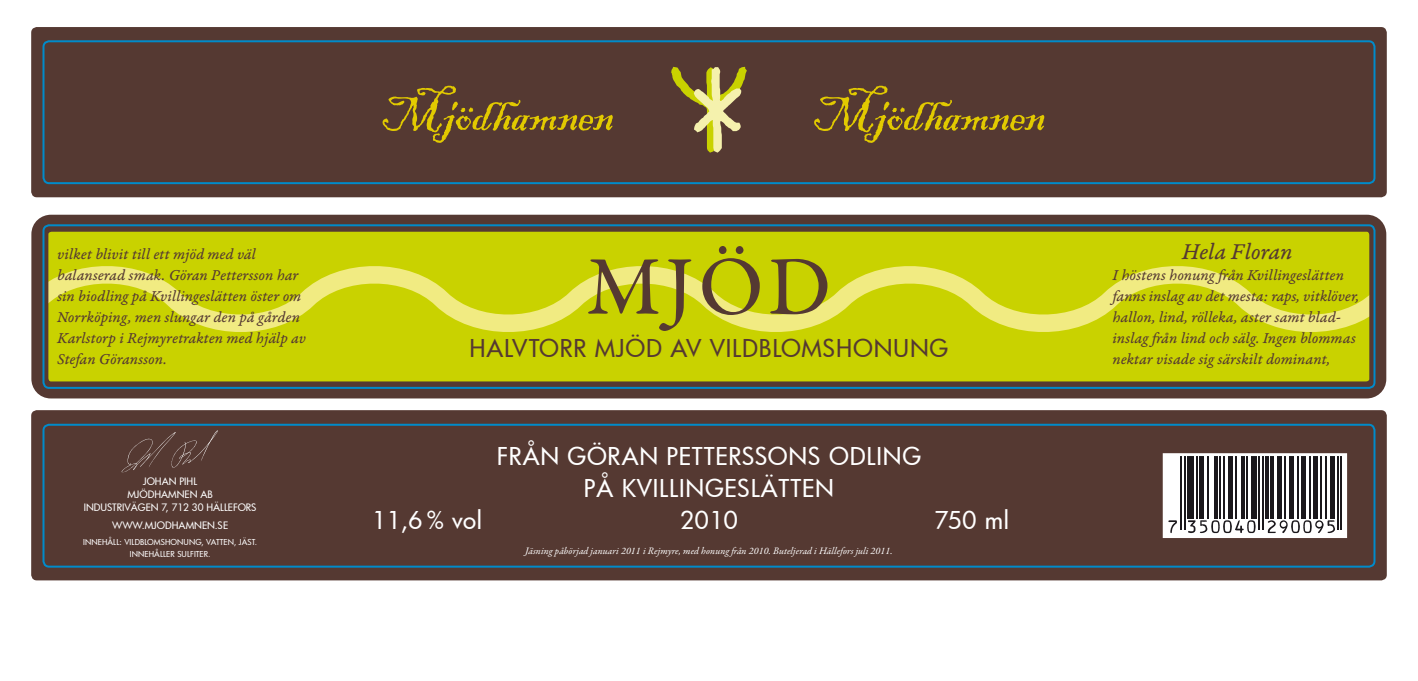
<style>
.page{position:relative;width:1418px;height:681px;background:#fff}
.page>*{position:absolute;margin:0;border:0;box-sizing:border-box;transform-origin:0 0}
.t1{font:500 84px "Garamond Premr Pro";color:#553932}
.t2{font:500 24px/32px "Futura";letter-spacing:.03em;color:#fff;text-align:center}
.t3{font:500 24px "Futura";letter-spacing:.03em;color:#553932}
.t4{font:24px "Garamond Premr Pro It Capt";letter-spacing:-.005em;color:#553932}
.t5{font:16px/21px "Garamond Premr Pro It Capt";color:#553932}
.t6{font:italic 10px "Garamond Premr Pro";letter-spacing:.01em;color:#fff}
.t7{font:500 10px/13px "Futura";color:#fff}
.t8{font:500 8px/12px "Futura";letter-spacing:.01em;color:#fff}
</style>
<div class="page">
<div style="left:31px;top:27px;width:1355px;height:170px;background:#553932;border-radius:6px"></div>
<div style="left:42px;top:226px;width:1331px;height:158px;background:#c9d200;border-radius:6px"></div>
<svg style="left:49px;top:242px;width:1338px;height:114px"></svg>
<svg style="left:671px;top:66px;width:76px;height:87px"></svg>
<svg style="left:814px;top:86px;width:230px;height:57px"></svg>
<div style="left:31px;top:410px;width:1355px;height:170px;background:#553932;border-radius:6px"></div>
<svg style="left:382px;top:86px;width:231px;height:57px"></svg>
<div style="left:42px;top:226px;width:1333px;height:161px;border:6px solid #553932;border-radius:6px"></div>
<svg style="left:121px;top:430px;width:97px;height:42px"></svg>
<div style="left:31px;top:215px;width:1355px;height:183px;border:14px solid #553932;border-radius:13px"></div>
<svg style="left:1166px;top:457px;width:176px;height:76px;background:#c0c0c1"></svg>
<hr style="left:1180px;top:454px;width:1px;height:75px;background:#1a171b">
<hr style="left:1183px;top:454px;width:2px;height:75px;background:#1a171b">
<div style="left:1187px;top:454px;width:6px;height:64px;background:#1a171b"></div>
<hr style="left:1195px;top:454px;width:2px;height:64px;background:#1a171b">
<div style="left:1198px;top:454px;width:5px;height:64px;background:#1a171b"></div>
<hr style="left:1207px;top:454px;width:1px;height:64px;background:#1a171b">
<hr style="left:1214px;top:454px;width:3px;height:64px;background:#1a171b">
<hr style="left:1219px;top:454px;width:1px;height:64px;background:#1a171b">
<hr style="left:1223px;top:454px;width:1px;height:64px;background:#1a171b">
<div style="left:1227px;top:454px;width:5px;height:64px;background:#1a171b"></div>
<hr style="left:1234px;top:454px;width:2px;height:64px;background:#1a171b">
<hr style="left:1241px;top:454px;width:3px;height:64px;background:#1a171b">
<hr style="left:1246px;top:454px;width:2px;height:64px;background:#1a171b">
<div style="left:1251px;top:454px;width:5px;height:64px;background:#1a171b"></div>
<hr style="left:1258px;top:454px;width:1px;height:75px;background:#1a171b">
<hr style="left:1262px;top:454px;width:1px;height:75px;background:#1a171b">
<hr style="left:1265px;top:454px;width:3px;height:64px;background:#1a171b">
<hr style="left:1270px;top:454px;width:3px;height:64px;background:#1a171b">
<div style="left:1277px;top:454px;width:5px;height:64px;background:#1a171b"></div>
<hr style="left:1284px;top:454px;width:1px;height:64px;background:#1a171b">
<div style="left:1289px;top:454px;width:5px;height:64px;background:#1a171b"></div>
<hr style="left:1297px;top:454px;width:1px;height:64px;background:#1a171b">
<hr style="left:1301px;top:454px;width:4px;height:64px;background:#1a171b">
<hr style="left:1309px;top:454px;width:2px;height:64px;background:#1a171b">
<div style="left:1312px;top:454px;width:5px;height:64px;background:#1a171b"></div>
<hr style="left:1319px;top:454px;width:2px;height:64px;background:#1a171b">
<hr style="left:1324px;top:454px;width:2px;height:64px;background:#1a171b">
<hr style="left:1330px;top:454px;width:4px;height:64px;background:#1a171b">
<hr style="left:1336px;top:454px;width:2px;height:75px;background:#1a171b">
<hr style="left:1340px;top:454px;width:1px;height:75px;background:#1a171b">
<svg style="left:1168px;top:520px;width:8px;height:13px"></svg>
<svg style="left:1187px;top:520px;width:68px;height:13px"></svg>
<svg style="left:1267px;top:520px;width:67px;height:13px"></svg>
<div style="left:1162px;top:453px;width:184px;height:84px;border:3px solid #fff"></div>
<div style="left:42px;top:40px;width:1333px;height:144px;border:2px solid #008bca;border-radius:6px"></div>
<div style="left:42px;top:423px;width:1333px;height:144px;border:2px solid #008bca;border-radius:6px"></div>
<div style="left:42px;top:224px;width:1333px;height:164px;border:2px solid #008bca;border-radius:6px"></div>
<p class="t5" style="left:57px;top:244px;width:250px">vilket blivit till ett mjöd med väl balanserad smak. Göran Pettersson har sin biodling på Kvillingeslätten öster om Norrköping, men slungar den på gården Karlstorp i Rejmyretrakten med hjälp av Stefan Göransson.</p>
<h1 class="t1" style="left:586px;top:236px;width:246px">MJÖD</h1>
<h2 class="t3" style="left:469px;top:332px;width:479px">HALVTORR MJÖD AV VILDBLOMSHONUNG</h2>
<h2 class="t2" style="left:497px;top:440px;width:424px">FRÅN GÖRAN PETTERSSONS ODLING<br>PÅ KVILLINGESLÄTTEN<br>2010</h2>
<p class="t7" style="left:127px;top:474px;width:71px;text-indent:16px">JOHAN PIHL<br>MJÖDHAMNEN</p>
<p class="t7" style="left:200px;top:487px;width:14px">AB</p>
<p class="t7" style="left:84px;top:500px;width:30px">INDUSTRIVÄ</p>
<p class="t7" style="left:138px;top:500px;width:82px">GEN 7, 712 30 HÄLLE</p>
<p class="t7" style="left:233px;top:500px;width:12px">FORS</p>
<p class="t7" style="left:112px;top:518px;width:90px">WWW.MJOD HAMNEN</p>
<p class="t7" style="left:215px;top:518px;width:9px">.SE</p>
<p class="t8" style="left:83px;top:535px;width:6px">INNE</p>
<p class="t8" style="left:130px;top:535px;width:129px;text-indent:-28px">HÅLL: VILDBLOMSHONUNG, VATTEN, JÄST.<br>INNEHÅLLER SU LFITER.</p>
<p class="t6" style="left:525px;top:544px;width:369px">Jäsning påbörjad januari 2011 i Rejmyre, med honung från 2010. Buteljerad i Hällefors juli 2011.</p>
<h2 class="t2" style="left:372px;top:503px;width:111px">11,6 % VOL</h2>
<h2 class="t2" style="left:935px;top:503px;width:76px">750 ML</h2>
<h2 class="t4" style="left:1181px;top:237px;width:112px">Hela Floran</h2>
<p class="t5" style="left:1112px;top:265px;width:248px">I höstens honung från Kvillingeslätten fanns inslag av det mesta: raps, vitklöver, hallon, lind, rölleka, aster samt blad&shy;inslag från lind och sälg. Ingen blommas nektar visade sig särskilt dominant,</p>
</div>
